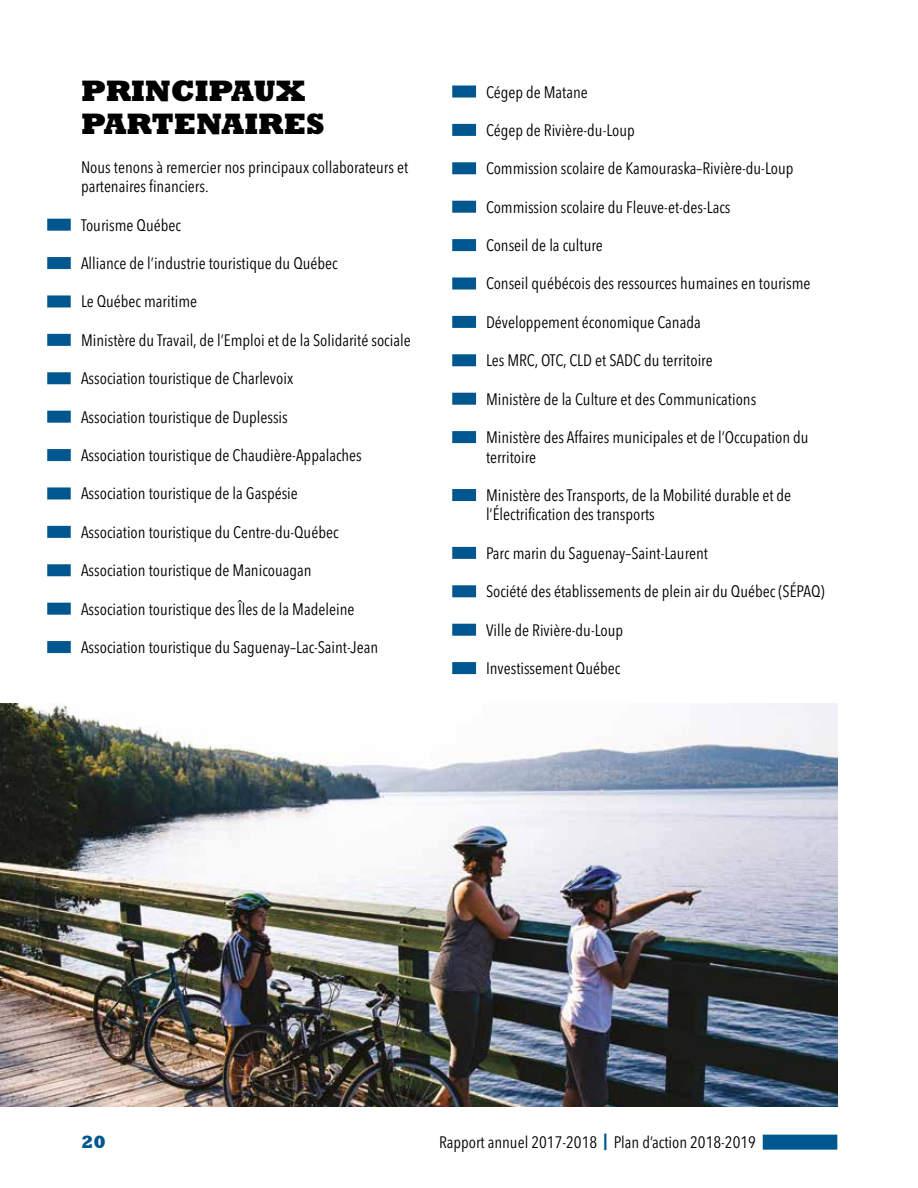
<style>
.page{position:relative;width:918px;height:1188px;background:#fff}
.page>*{position:absolute;margin:0;border:0;box-sizing:border-box;transform-origin:0 0}
.t1{font:800 30px/33px "Rockwell Std";color:#000}
.t2{font:800 18px "Rockwell Std";color:#00568f}
.t3{font:16.5px/19.5px "Avenir Next Condensed";color:#000}
.s1{font-weight:700;color:#00568f}
</style>
<div class="page">
<div style="left:763px;top:1135px;width:74px;height:15px;background:#00568f"></div>
<div style="left:47px;top:219px;width:24px;height:12px;background:#00568f"></div>
<div style="left:47px;top:257px;width:24px;height:12px;background:#00568f"></div>
<div style="left:47px;top:295px;width:24px;height:12px;background:#00568f"></div>
<div style="left:47px;top:334px;width:24px;height:12px;background:#00568f"></div>
<div style="left:47px;top:372px;width:24px;height:12px;background:#00568f"></div>
<div style="left:47px;top:411px;width:24px;height:12px;background:#00568f"></div>
<div style="left:47px;top:449px;width:24px;height:12px;background:#00568f"></div>
<div style="left:47px;top:487px;width:24px;height:12px;background:#00568f"></div>
<div style="left:47px;top:526px;width:24px;height:12px;background:#00568f"></div>
<div style="left:47px;top:564px;width:24px;height:12px;background:#00568f"></div>
<div style="left:47px;top:603px;width:24px;height:12px;background:#00568f"></div>
<div style="left:47px;top:641px;width:24px;height:12px;background:#00568f"></div>
<div style="left:452px;top:86px;width:24px;height:12px;background:#00568f"></div>
<div style="left:452px;top:124px;width:24px;height:12px;background:#00568f"></div>
<div style="left:452px;top:162px;width:24px;height:12px;background:#00568f"></div>
<div style="left:452px;top:201px;width:24px;height:12px;background:#00568f"></div>
<div style="left:452px;top:239px;width:24px;height:12px;background:#00568f"></div>
<div style="left:452px;top:278px;width:24px;height:12px;background:#00568f"></div>
<div style="left:452px;top:316px;width:24px;height:12px;background:#00568f"></div>
<div style="left:452px;top:354px;width:24px;height:12px;background:#00568f"></div>
<div style="left:452px;top:393px;width:24px;height:12px;background:#00568f"></div>
<div style="left:452px;top:431px;width:24px;height:12px;background:#00568f"></div>
<div style="left:452px;top:489px;width:24px;height:12px;background:#00568f"></div>
<div style="left:452px;top:547px;width:24px;height:12px;background:#00568f"></div>
<div style="left:452px;top:585px;width:24px;height:12px;background:#00568f"></div>
<div style="left:452px;top:624px;width:24px;height:12px;background:#00568f"></div>
<div style="left:452px;top:662px;width:24px;height:12px;background:#00568f"></div>
<img style="left:0;top:703px;width:837px;height:404px">
<h1 class="t1" style="left:81px;top:74px;width:245px">PRINCIPAUX<br>PARTENAIRES</h1>
<p class="t3" style="left:81px;top:157px;width:329px">Nous tenons à remercier nos principaux collaborateurs et partenaires financiers.</p>
<p class="t3" style="left:81px;top:215px;width:102px">Tourisme Québec</p>
<p class="t3" style="left:81px;top:254px;width:258px">Alliance de l’industrie touristique du Québec</p>
<p class="t3" style="left:81px;top:292px;width:118px">Le Québec maritime</p>
<p class="t3" style="left:81px;top:330px;width:331px">Ministère du Travail, de l’Emploi et de la Solidarité sociale</p>
<p class="t3" style="left:81px;top:369px;width:214px">Association touristique de Charlevoix</p>
<p class="t3" style="left:81px;top:407px;width:208px">Association touristique de Duplessis</p>
<p class="t3" style="left:81px;top:445px;width:282px">Association touristique de Chaudière-Appalaches</p>
<p class="t3" style="left:81px;top:484px;width:218px">Association touristique de la Gaspésie</p>
<p class="t3" style="left:81px;top:522px;width:259px">Association touristique du Centre-du-Québec</p>
<p class="t3" style="left:81px;top:561px;width:232px">Association touristique de Manicouagan</p>
<p class="t3" style="left:81px;top:599px;width:275px">Association touristique des Îles de la Madeleine</p>
<p class="t3" style="left:81px;top:637px;width:299px">Association touristique du Saguenay–Lac-Saint-Jean</p>
<p class="t3" style="left:486px;top:82px;width:103px">Cégep de Matane</p>
<p class="t3" style="left:486px;top:120px;width:150px">Cégep de Rivière-du-Loup</p>
<p class="t3" style="left:486px;top:159px;width:309px">Commission scolaire de Kamouraska–Rivière-du-Loup</p>
<p class="t3" style="left:486px;top:197px;width:246px">Commission scolaire du Fleuve-et-des-Lacs</p>
<p class="t3" style="left:486px;top:236px;width:118px">Conseil de la culture</p>
<p class="t3" style="left:486px;top:274px;width:326px">Conseil québécois des ressources humaines en tourisme</p>
<p class="t3" style="left:486px;top:312px;width:216px">Développement économique Canada</p>
<p class="t3" style="left:486px;top:351px;width:228px">Les MRC, OTC, CLD et SADC du territoire</p>
<p class="t3" style="left:486px;top:389px;width:272px">Ministère de la Culture et des Communications</p>
<p class="t3" style="left:486px;top:428px;width:324px">Ministère des Affaires municipales et de l’Occupation du territoire</p>
<p class="t3" style="left:486px;top:485px;width:307px">Ministère des Transports, de la Mobilité durable et de l’Électrification des transports</p>
<p class="t3" style="left:486px;top:543px;width:224px">Parc marin du Saguenay–Saint-Laurent</p>
<p class="t3" style="left:486px;top:582px;width:340px">Société des établissements de plein air du Québec (SÉPAQ)</p>
<p class="t3" style="left:486px;top:620px;width:139px">Ville de Rivière-du-Loup</p>
<p class="t3" style="left:486px;top:658px;width:136px">Investissement Québec</p>
<p class="t2" style="left:81px;top:1130px;width:26px">20</p>
<p class="t3" style="left:439px;top:1132px;width:318px">Rapport annuel 2017-2018 <span class="s1">|</span> Plan d’action 2018-2019</p>
</div>
